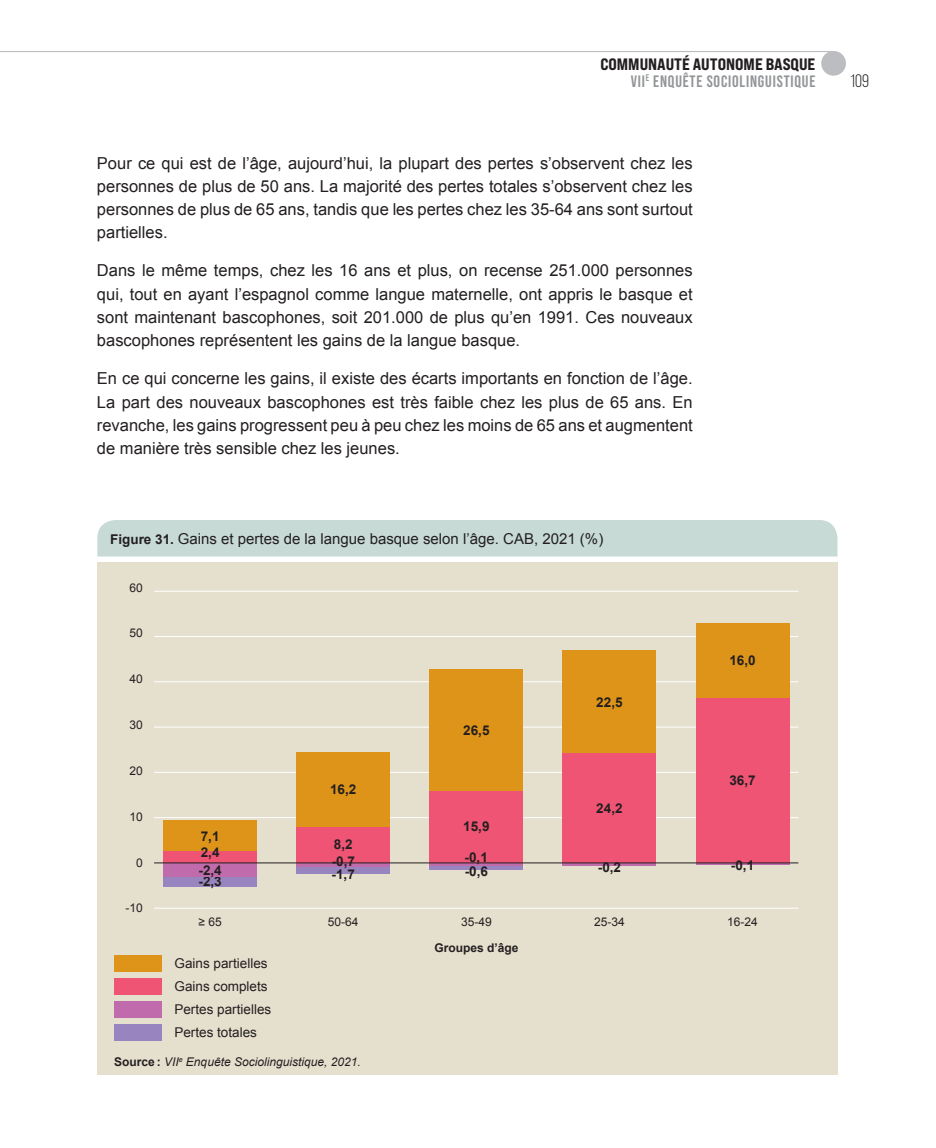
<style>
.page{position:relative;width:936px;height:1148px;background:#fff}
.page>*{position:absolute;margin:0;border:0;box-sizing:border-box;transform-origin:0 0}
.t1{font:18px "Bebas Neue";color:#231f20}
.Normala{font:16.5px/23.2px "Arial";color:#231f20;text-align:justify}
.t2{font:700 16.5px "Bebas Neue Pro";letter-spacing:.05em;color:#939598}
.t3{font:16.5px "Bebas Neue Pro Exp Eb";color:#231f20}
.TablaTit{font:15px "Arial";color:#231f20}
.t4{font:700 13.5px "Arial";color:#231f20}
.TablaTXT{font:13.5px "Arial";color:#231f20}
.TablaIturria{font:italic 12px "Arial";color:#231f20}
.t5{font:12px "Arial";color:#231f20}
.t6{font:700 12px "Arial";color:#231f20}
.s1{font-weight:700;font-size:13.5px}
.s2{font-weight:700;font-style:normal}
</style>
<div class="page">
<hr style="left:0;top:51px;width:833px;height:1px;background:#bcbdc0">
<div style="left:821px;top:51px;width:24px;height:25px;background:#bcbdc0;border-radius:50%"></div>
<div style="left:97px;top:561px;width:740px;height:513px;background:#e5e0ce"></div>
<div style="left:562px;top:850px;width:94px;height:15px;background:#7e4b70"></div>
<hr style="left:154px;top:636px;width:644px;height:1px;background:#fff">
<hr style="left:154px;top:591px;width:644px;height:1px;background:#fff">
<hr style="left:154px;top:726px;width:644px;height:1px;background:#fff">
<hr style="left:154px;top:817px;width:644px;height:1px;background:#fff">
<hr style="left:154px;top:907px;width:644px;height:1px;background:#fff">
<hr style="left:154px;top:681px;width:644px;height:1px;background:#fff">
<hr style="left:154px;top:772px;width:644px;height:1px;background:#fff">
<div style="left:97px;top:520px;width:740px;height:36px;background:#c7dad6"></div>
<div style="left:163px;top:875px;width:94px;height:11px;background:#9884be"></div>
<div style="left:163px;top:862px;width:94px;height:14px;background:#c06bab"></div>
<div style="left:163px;top:851px;width:94px;height:11px;background:#f05474"></div>
<div style="left:163px;top:820px;width:94px;height:31px;background:#de9418"></div>
<svg style="left:296px;top:866px;width:94px;height:7px"></svg>
<svg style="left:296px;top:863px;width:94px;height:3px"></svg>
<div style="left:296px;top:826px;width:94px;height:36px;background:#f05474"></div>
<div style="left:296px;top:752px;width:94px;height:74px;background:#de9418"></div>
<svg style="left:429px;top:865px;width:94px;height:4px"></svg>
<svg style="left:429px;top:863px;width:94px;height:2px"></svg>
<div style="left:429px;top:789px;width:94px;height:74px;background:#f05474"></div>
<div style="left:429px;top:669px;width:94px;height:122px;background:#de9418"></div>
<div style="left:562px;top:752px;width:94px;height:111px;background:#f05474"></div>
<div style="left:562px;top:650px;width:94px;height:103px;background:#de9418"></div>
<div style="left:695px;top:839px;width:93px;height:26px;background:#7e4b70"></div>
<div style="left:695px;top:696px;width:93px;height:167px;background:#f05474"></div>
<div style="left:695px;top:622px;width:93px;height:75px;background:#de9418"></div>
<hr style="left:154px;top:862px;width:644px;height:1px;background:#231f20">
<div style="left:114px;top:955px;width:48px;height:16px;background:#de9418"></div>
<div style="left:114px;top:978px;width:48px;height:16px;background:#f05474"></div>
<div style="left:114px;top:1001px;width:48px;height:16px;background:#c06bab"></div>
<div style="left:114px;top:1024px;width:48px;height:16px;background:#9884be"></div>
<p class="t3" style="left:600px;top:54px;width:216px">COMMUNAUTÉ AUTONOME BASQUE</p>
<p class="t2" style="left:630px;top:71px;width:186px">VII<sup>E</sup> ENQUÊTE SOCIOLINGUISTIQUE</p>
<p class="t1" style="left:849px;top:71px;width:20px">109</p>
<p class="Normala" style="left:97px;top:151px;width:597px">Pour ce qui est de l’âge, aujourd’hui, la plupart des pertes s’observent chez les personnes de plus de 50 ans. La majorité des pertes totales s’observent chez les personnes de plus de 65 ans, tandis que les pertes chez les 35-64 ans sont surtout partielles.</p>
<p class="Normala" style="left:97px;top:259px;width:597px">Dans le même temps, chez les 16 ans et plus, on recense 251.000 personnes qui, tout en ayant l’espagnol comme langue maternelle, ont appris le basque et sont maintenant bascophones, soit 201.000 de plus qu’en 1991. Ces nouveaux bascophones représentent les gains de la langue basque.</p>
<p class="Normala" style="left:97px;top:367px;width:597px">En ce qui concerne les gains, il existe des écarts importants en fonction de l’âge.<br>La part des nouveaux bascophones est très faible chez les plus de 65 ans. En revanche, les gains progressent peu à peu chez les moins de 65 ans et augmentent de manière très sensible chez les jeunes.</p>
<p class="TablaTit" style="left:110px;top:528px;width:494px"><span class="s1">Figure 31.</span> Gains et pertes de la langue basque selon l’âge. CAB, 2021 (%)</p>
<p class="t5" style="left:129px;top:579px;width:15px">60</p>
<p class="t5" style="left:129px;top:625px;width:15px">50</p>
<p class="t5" style="left:129px;top:671px;width:15px">40</p>
<p class="t5" style="left:129px;top:716px;width:15px">30</p>
<p class="t5" style="left:129px;top:762px;width:15px">20</p>
<p class="t5" style="left:129px;top:808px;width:15px">10</p>
<p class="t5" style="left:136px;top:854px;width:8px">0</p>
<p class="t5" style="left:125px;top:900px;width:19px">-10</p>
<p class="t4" style="left:729px;top:651px;width:28px">16,0</p>
<p class="t4" style="left:596px;top:693px;width:28px">22,5</p>
<p class="t4" style="left:463px;top:721px;width:28px">26,5</p>
<p class="t4" style="left:729px;top:771px;width:28px">36,7</p>
<p class="t4" style="left:330px;top:780px;width:28px">16,2</p>
<p class="t4" style="left:596px;top:798px;width:28px">24,2</p>
<p class="t4" style="left:463px;top:817px;width:28px">15,9</p>
<p class="t4" style="left:201px;top:827px;width:20px">7,1</p>
<p class="t4" style="left:334px;top:835px;width:20px">8,2</p>
<p class="t4" style="left:201px;top:843px;width:20px">2,4</p>
<p class="t4" style="left:464px;top:848px;width:25px">-0,1</p>
<p class="t4" style="left:464px;top:862px;width:25px">-0,6</p>
<p class="t4" style="left:597px;top:858px;width:25px">-0,2</p>
<p class="t4" style="left:730px;top:856px;width:25px">-0,1</p>
<p class="t4" style="left:331px;top:852px;width:25px">-0,7</p>
<p class="t4" style="left:331px;top:865px;width:25px">-1,7</p>
<p class="t4" style="left:198px;top:860px;width:25px">-2,4</p>
<p class="t4" style="left:198px;top:872px;width:25px">-2,3</p>
<p class="t5" style="left:198px;top:913px;width:25px">≥ 65</p>
<p class="TablaTXT" style="left:174px;top:954px;width:95px">Gains partielles</p>
<p class="TablaTXT" style="left:174px;top:977px;width:95px">Gains complets</p>
<p class="TablaTXT" style="left:174px;top:1000px;width:98px">Pertes partielles</p>
<p class="TablaTXT" style="left:174px;top:1023px;width:84px">Pertes totales</p>
<p class="t5" style="left:328px;top:913px;width:32px">50-64</p>
<p class="TablaIturria" style="left:114px;top:1054px;width:248px"><span class="s2">Source :</span> VII<sup>e</sup> Enquête Sociolinguistique, 2021.</p>
<p class="t5" style="left:461px;top:913px;width:32px">35-49</p>
<p class="t6" style="left:434px;top:940px;width:86px">Groupes d’âge</p>
<p class="t5" style="left:594px;top:913px;width:32px">25-34</p>
<p class="t5" style="left:727px;top:913px;width:32px">16-24</p>
</div>
